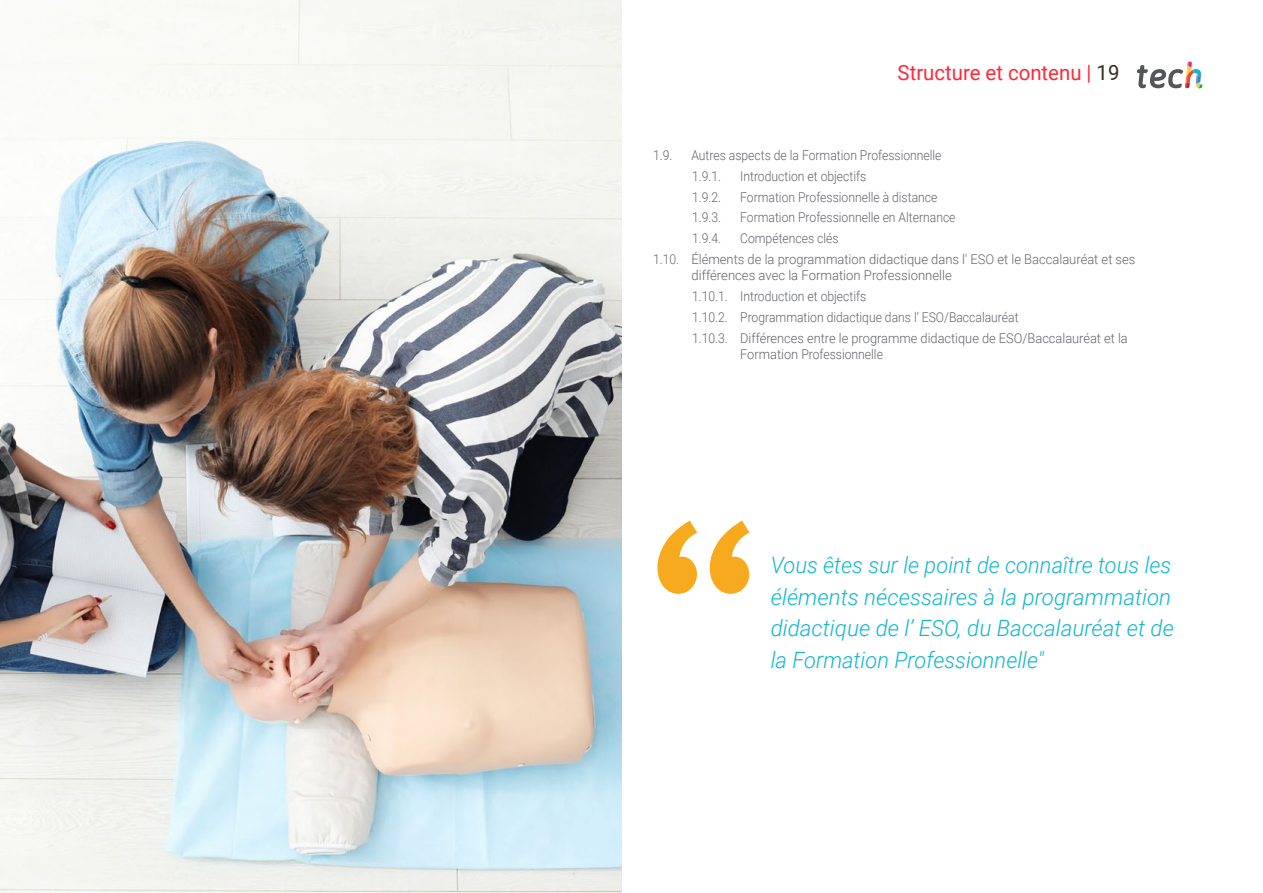
<style>
.page{position:relative;width:1263px;height:893px;background:#fff}
.page>*{position:absolute;margin:0;border:0;box-sizing:border-box;transform-origin:0 0}
.t1{font:italic 300 22.5px/31.5px "Roboto";color:#0fb6cf}
.t2{font:21px "Roboto";color:#ff293a}
.t3{font:300 13.5px/20.7px "Roboto";color:#61646a;scale:.9 1}
.t4{font:300 13.5px/20.7px "Roboto";color:#61646a}
.t5{font:300 13.5px "Roboto";color:#61646a;scale:.95 1}
.s1{color:#312e20}
</style>
<div class="page">
<img style="left:0;top:0;width:622px;height:893px">
<svg style="left:1137px;top:62px;width:65px;height:27px"></svg>
<svg style="left:657px;top:521px;width:92px;height:73px"></svg>
<h2 class="t2" style="left:898px;top:57px;width:223px">Structure et contenu | <span class="s1">19</span></h2>
<p class="t3" style="left:653px;top:144px;width:23px">1.9.</p>
<p class="t3" style="left:691px;top:144px;width:279px">Autres aspects de la Formation Professionnelle<br>1.9.1.</p>
<p class="t3" style="left:740px;top:165px;width:142px">Introduction et objectifs</p>
<p class="t3" style="left:692px;top:186px;width:34px">1.9.2.</p>
<p class="t3" style="left:740px;top:186px;width:221px">Formation Professionnelle à distance</p>
<p class="t3" style="left:692px;top:207px;width:34px">1.9.3.</p>
<p class="t3" style="left:740px;top:207px;width:241px">Formation Professionnelle en Alternance</p>
<p class="t3" style="left:692px;top:227px;width:34px">1.9.4.</p>
<p class="t3" style="left:653px;top:227px;width:537px;text-indent:87px">Compétences clés<br>1.10. Éléments de la programmation didactique dans l' ESO et le Baccalauréat et ses</p>
<p class="t4" style="left:691px;top:265px;width:438px">différences avec la Formation Professionnelle<br>1.10.1. Introduction et objectifs<br>1.10.2. Programmation didactique dans l’ ESO/Baccalauréat<br>1.10.3. Différences entre le programme didactique de ESO/Baccalauréat et la</p>
<p class="t5" style="left:740px;top:345px;width:152px">Formation Professionnelle</p>
<h1 class="t1" style="left:771px;top:548px;width:405px">Vous êtes sur le point de connaître tous les éléments nécessaires à la programmation didactique de l’ ESO, du Baccalauréat et de la Formation Professionnelle"</h1>
</div>
